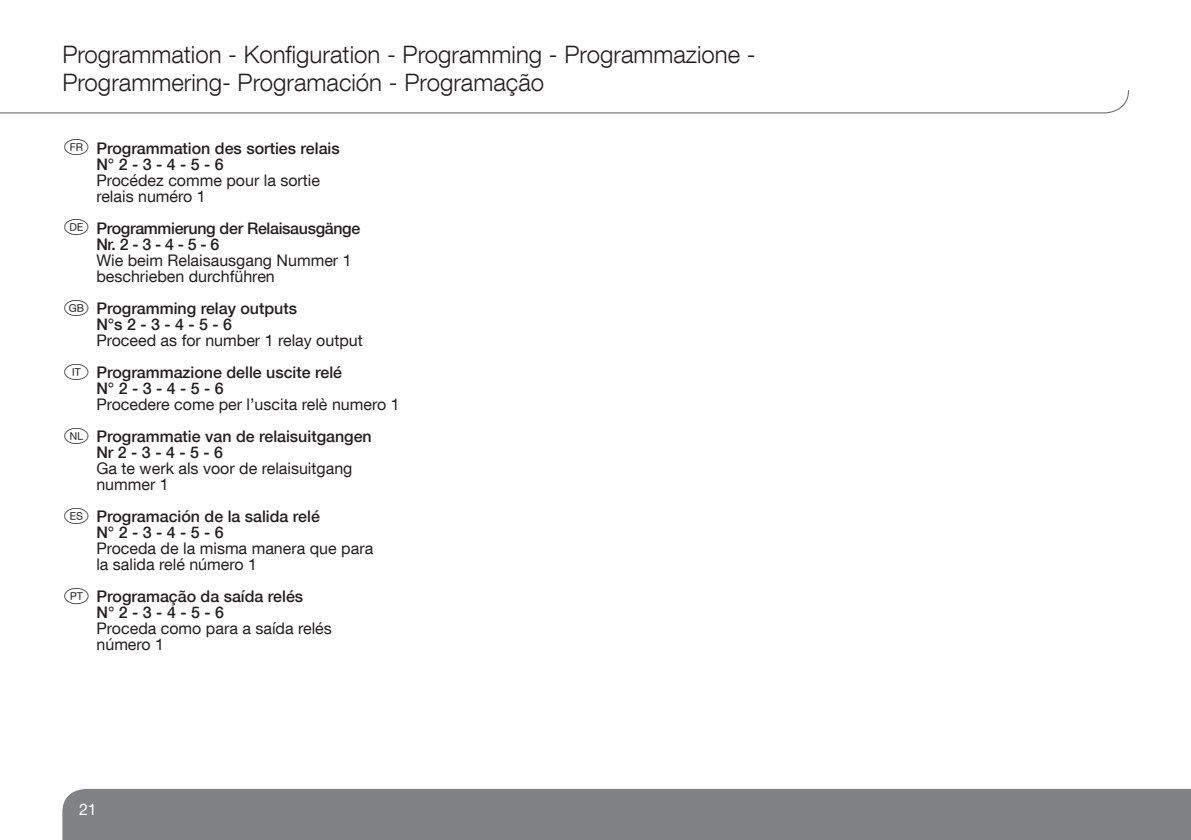
<style>
.page{position:relative;width:1191px;height:840px;background:#fff}
.page>*{position:absolute;margin:0;border:0;box-sizing:border-box;transform-origin:0 0}
.t1{font:300 24px/28.8px "Helvetica Neue LT Com";color:#231f20}
.t2{font:16px/16px "Helvetica Neue LT Com";color:#231f20}
.t3{font:500 16px/16px "Helvetica Neue LT Com";color:#231f20}
.t4{font:500 16px/16px "Helvetica Neue LT Com";letter-spacing:-.02em;color:#231f20}
.t5{font:16px "Helvetica Neue LT Com";color:#fff}
.s1{font-weight:500}
</style>
<div class="page">
<div style="left:62px;top:788px;width:1129px;height:51px;background:#808285"></div>
<svg style="left:0;top:90px;width:1129px;height:24px"></svg>
<h1 class="t1" style="left:62px;top:39px;width:695px">Programmation - Konfiguration - Programming - Programmazione -<br>Programmering- Programación - Programação</h1>
<p class="t3" style="left:96px;top:140px;width:245px;text-indent:-34px"><sup>¢</sup> Programmation des sorties relais<br>N° 2 - 3 - 4 - 5 - 6</p>
<p class="t2" style="left:96px;top:172px;width:225px">Procédez comme pour la sortie relais numéro 1</p>
<p class="t4" style="left:96px;top:220px;width:265px;text-indent:-34px"><sup>£</sup> Programmierung der Relaisausgänge<br>Nr. 2 - 3 - 4 - 5 - 6</p>
<p class="t2" style="left:96px;top:252px;width:257px">Wie beim Relaisausgang Nummer 1 beschrieben durchführen</p>
<p class="t3" style="left:96px;top:300px;width:202px;text-indent:-34px"><sup>§</sup> Programming relay outputs<br>N°s 2 - 3 - 4 - 5 - 6</p>
<p class="t2" style="left:62px;top:324px;width:302px;line-height:32px;text-indent:34px">Proceed as for number 1 relay output <sup>¶</sup> <span class="s1">Programmazione delle uscite relé</span></p>
<p class="t3" style="left:96px;top:380px;width:129px">N° 2 - 3 - 4 - 5 - 6</p>
<p class="t2" style="left:96px;top:396px;width:305px">Procedere come per l’uscita relè numero 1</p>
<p class="t3" style="left:96px;top:428px;width:277px;text-indent:-34px"><sup>•</sup> Programmatie van de relaisuitgangen<br>Nr 2 - 3 - 4 - 5 - 6</p>
<p class="t2" style="left:96px;top:460px;width:258px">Ga te werk als voor de relaisuitgang nummer 1</p>
<p class="t3" style="left:96px;top:508px;width:225px;text-indent:-34px"><sup>ß</sup> Programación de la salida relé<br>N° 2 - 3 - 4 - 5 - 6</p>
<p class="t2" style="left:96px;top:540px;width:278px">Proceda de la misma manera que para la salida relé número 1</p>
<p class="t3" style="left:97px;top:588px;width:208px;text-indent:-34px"><sup>®</sup> Programação da saída relés<br>N° 2 - 3 - 4 - 5 - 6</p>
<p class="t2" style="left:97px;top:620px;width:237px">Proceda como para a saída relés número 1</p>
<p class="t5" style="left:79px;top:798px;width:19px">21</p>
</div>
